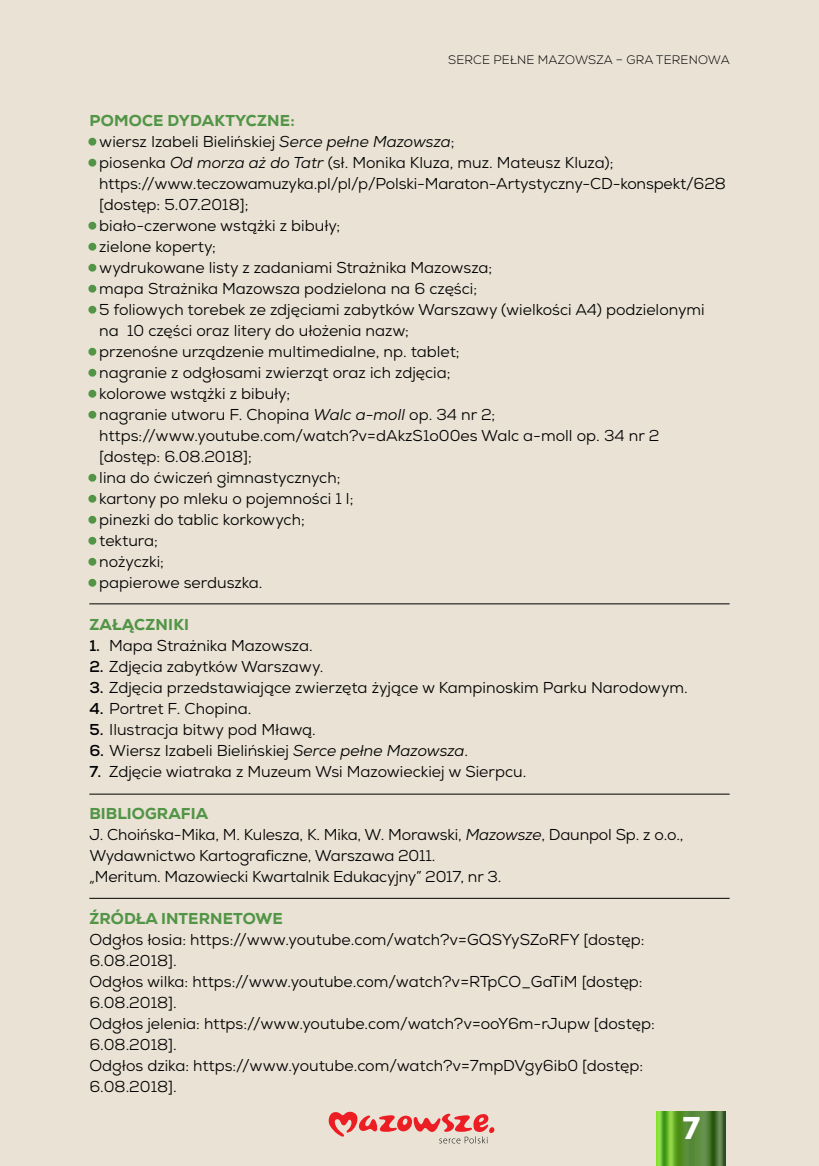
<style>
.page{position:relative;width:819px;height:1166px;background:#e9e2d5}
.page>*{position:absolute;margin:0;border:0;box-sizing:border-box;transform-origin:0 0}
.t1{font:800 31.5px "Nexa";color:#fff}
.t2{font:15.75px/21px "Nexa";color:#000}
.t3{font:800 15.75px "Nexa";letter-spacing:.005em;color:#529546}
.t4{font:300 12.25px "Nexa";letter-spacing:.015em;color:#000}
.s1{color:#529546}
.s2{font-style:italic}
.s3{font-weight:700}
.s4{font-weight:800;color:#529546}
</style>
<div class="page">
<img style="left:656px;top:1111px;width:69px;height:55px">
<div style="left:88px;top:138px;width:8px;height:8px;border:5px solid #529546;border-radius:50%"></div>
<div style="left:88px;top:159px;width:8px;height:8px;border:5px solid #529546;border-radius:50%"></div>
<div style="left:88px;top:222px;width:8px;height:8px;border:5px solid #529546;border-radius:50%"></div>
<div style="left:88px;top:243px;width:8px;height:8px;border:5px solid #529546;border-radius:50%"></div>
<div style="left:88px;top:264px;width:8px;height:8px;border:5px solid #529546;border-radius:50%"></div>
<div style="left:88px;top:285px;width:8px;height:8px;border:5px solid #529546;border-radius:50%"></div>
<div style="left:88px;top:306px;width:8px;height:8px;border:5px solid #529546;border-radius:50%"></div>
<div style="left:88px;top:348px;width:8px;height:8px;border:5px solid #529546;border-radius:50%"></div>
<div style="left:88px;top:369px;width:8px;height:8px;border:5px solid #529546;border-radius:50%"></div>
<div style="left:88px;top:390px;width:8px;height:8px;border:5px solid #529546;border-radius:50%"></div>
<div style="left:88px;top:411px;width:8px;height:8px;border:5px solid #529546;border-radius:50%"></div>
<div style="left:88px;top:474px;width:8px;height:8px;border:5px solid #529546;border-radius:50%"></div>
<div style="left:88px;top:495px;width:8px;height:8px;border:5px solid #529546;border-radius:50%"></div>
<div style="left:88px;top:516px;width:8px;height:8px;border:5px solid #529546;border-radius:50%"></div>
<div style="left:88px;top:537px;width:8px;height:8px;border:5px solid #529546;border-radius:50%"></div>
<div style="left:88px;top:558px;width:8px;height:8px;border:5px solid #529546;border-radius:50%"></div>
<div style="left:88px;top:579px;width:8px;height:8px;border:5px solid #529546;border-radius:50%"></div>
<hr style="left:89px;top:603px;width:640px;height:1px;background:#000">
<hr style="left:89px;top:794px;width:640px;height:1px;background:#000">
<hr style="left:89px;top:898px;width:640px;height:1px;background:#000">
<svg style="left:329px;top:1112px;width:165px;height:31px"></svg>
<p class="t4" style="left:448px;top:52px;width:283px">SERCE PEŁNE MAZOWSZA – GRA TERENOWA</p>
<p class="t3" style="left:89px;top:111px;width:207px">POMOCE DYDAKTYCZNE:</p>
<p class="t2" style="left:89px;top:131px;width:366px"><span class="s1">•</span> wiersz Izabeli Bielińskiej <span class="s2">Serce pełne Mazowsza</span>;</p>
<p class="t2" style="left:99px;top:152px;width:628px;text-indent:-10px"><span class="s1">•</span> piosenka <span class="s2">Od morza aż do Tatr</span> (sł. Monika Kluza, muz. Mateusz Kluza); https://www.teczowamuzyka.pl/pl/p/Polski-Maraton-Artystyczny-CD-konspekt/628 [dostęp: 5.07.2018];</p>
<p class="t2" style="left:89px;top:215px;width:252px"><span class="s1">•</span> biało-czerwone wstążki z bibuły;</p>
<p class="t2" style="left:89px;top:236px;width:128px"><span class="s1">•</span> zielone koperty;</p>
<p class="t2" style="left:89px;top:257px;width:404px"><span class="s1">•</span> wydrukowane listy z zadaniami Strażnika Mazowsza;</p>
<p class="t2" style="left:89px;top:278px;width:389px"><span class="s1">•</span> mapa Strażnika Mazowsza podzielona na 6 części;</p>
<p class="t2" style="left:99px;top:299px;width:607px;text-indent:-10px"><span class="s1">•</span> 5 foliowych torebek ze zdjęciami zabytków Warszawy (wielkości A4) podzielonymi na 10 części oraz litery do ułożenia nazw;</p>
<p class="t2" style="left:89px;top:341px;width:372px"><span class="s1">•</span> przenośne urządzenie multimedialne, np. tablet;</p>
<p class="t2" style="left:89px;top:362px;width:362px"><span class="s1">•</span> nagranie z odgłosami zwierząt oraz ich zdjęcia;</p>
<p class="t2" style="left:89px;top:383px;width:202px"><span class="s1">•</span> kolorowe wstążki z bibuły;</p>
<p class="t2" style="left:99px;top:404px;width:561px;text-indent:-10px"><span class="s1">•</span> nagranie utworu F. Chopina <span class="s2">Walc a-moll</span> op. 34 nr 2; https://www.youtube.com/watch?v=dAkzS1o00es Walc a-moll op. 34 nr 2 [dostęp: 6.08.2018];</p>
<p class="t2" style="left:89px;top:467px;width:253px"><span class="s1">•</span> lina do ćwiczeń gimnastycznych;</p>
<p class="t2" style="left:89px;top:488px;width:265px"><span class="s1">•</span> kartony po mleku o pojemności 1 l;</p>
<p class="t2" style="left:89px;top:509px;width:217px"><span class="s1">•</span> pinezki do tablic korkowych;</p>
<p class="t2" style="left:89px;top:530px;width:70px"><span class="s1">•</span> tektura;</p>
<p class="t2" style="left:89px;top:551px;width:76px"><span class="s1">•</span> nożyczki;</p>
<p class="t2" style="left:89px;top:572px;width:175px"><span class="s1">•</span> papierowe serduszka.</p>
<p class="t3" style="left:89px;top:615px;width:101px">ZAŁĄCZNIKI</p>
<p class="t2" style="left:89px;top:635px;width:225px"><span class="s3">1.</span> Mapa Strażnika Mazowsza.</p>
<p class="t2" style="left:89px;top:656px;width:236px"><span class="s3">2.</span> Zdjęcia zabytków Warszawy.</p>
<p class="t2" style="left:89px;top:677px;width:600px"><span class="s3">3.</span> Zdjęcia przedstawiające zwierzęta żyjące w Kampinoskim Parku Narodowym.</p>
<p class="t2" style="left:89px;top:698px;width:163px"><span class="s3">4.</span> Portret F. Chopina.</p>
<p class="t2" style="left:89px;top:719px;width:228px"><span class="s3">5.</span> Ilustracja bitwy pod Mławą.</p>
<p class="t2" style="left:89px;top:740px;width:380px"><span class="s3">6.</span> Wiersz Izabeli Bielińskiej <span class="s2">Serce pełne Mazowsza</span>.</p>
<p class="t2" style="left:89px;top:761px;width:438px"><span class="s3">7.</span> Zdjęcie wiatraka z Muzeum Wsi Mazowieckiej w Sierpcu.</p>
<p class="t2" style="left:89px;top:803px;width:595px"><span class="s4">BIBLIOGRAFIA<br></span>J. Choińska-Mika, M. Kulesza, K. Mika, W. Morawski, <span class="s2">Mazowsze</span>, Daunpol Sp. z o.o., Wydawnictwo Kartograficzne, Warszawa 2011.<br>„Meritum. Mazowiecki Kwartalnik Edukacyjny” 2017, nr 3.</p>
<p class="t3" style="left:89px;top:908px;width:195px">ŹRÓDŁA INTERNETOWE</p>
<p class="t2" style="left:89px;top:929px;width:567px">Odgłos łosia: https://www.youtube.com/watch?v=GQSYySZoRFY [dostęp:<br>6.08.2018].<br>Odgłos wilka: https://www.youtube.com/watch?v=RTpCO_GaTiM [dostęp:<br>6.08.2018].<br>Odgłos jelenia: https://www.youtube.com/watch?v=ooY6m-rJupw [dostęp:<br>6.08.2018].<br>Odgłos dzika: https://www.youtube.com/watch?v=7mpDVgy6ib0 [dostęp:<br>6.08.2018].</p>
<h1 class="t1" style="left:682px;top:1108px;width:19px">7</h1>
</div>
